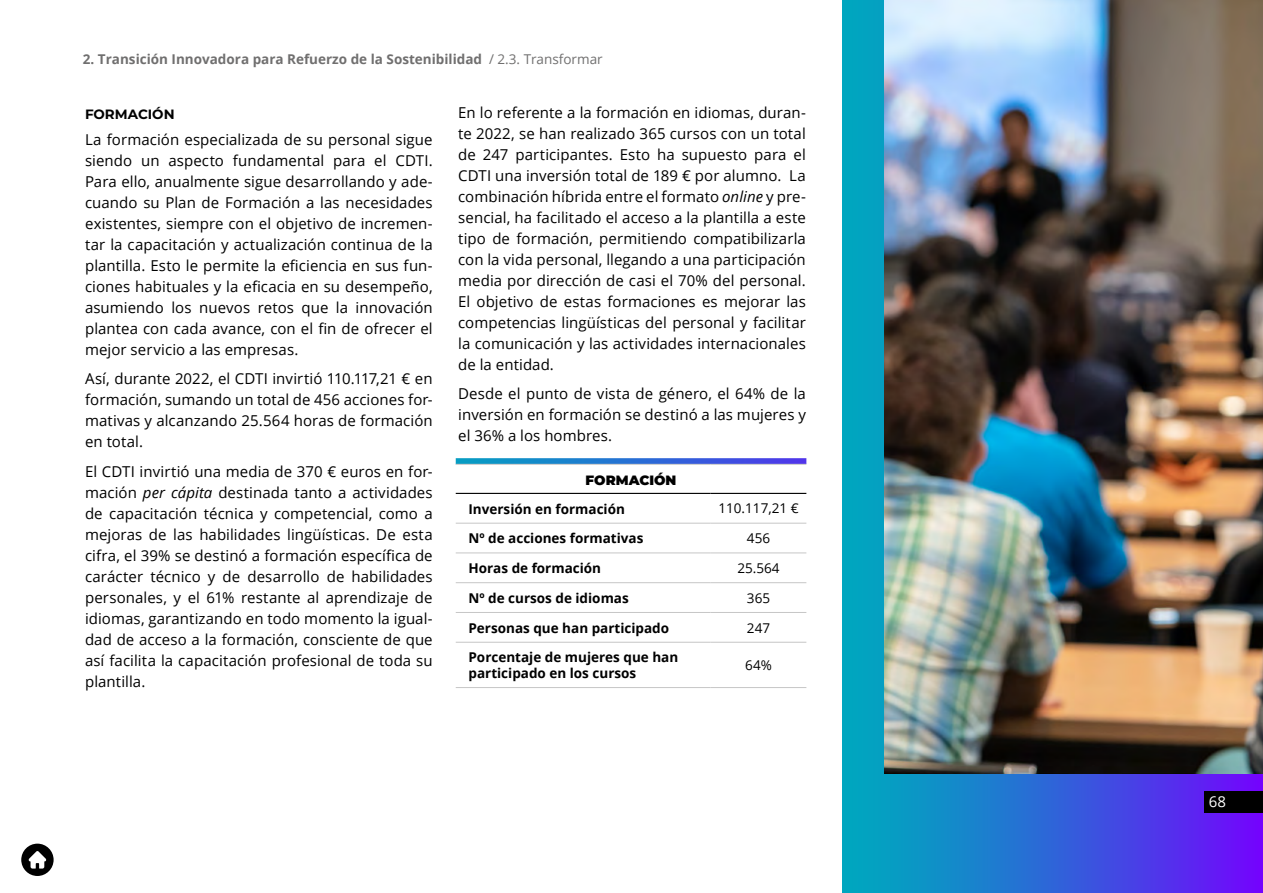
<style>
.page{position:relative;width:1263px;height:893px;background:#fff}
.page>*{position:absolute;margin:0;border:0;box-sizing:border-box;transform-origin:0 0}
.t1{font:15px/21px "Open Sans";letter-spacing:.005em;color:#000;text-align:justify}
.t2{font:15px "Open Sans";color:#fff}
.t3{font:700 13.5px/16.2px "Open Sans";color:#000}
.t4{font:700 13.5px "Open Sans";color:#706f6f}
.t5{font:13.5px "Open Sans";color:#000}
.t6{font:700 13.5px "Montserrat";color:#000}
.t7{font:900 13.5px "Montserrat";color:#000}
.s1{font-weight:400}
.s2{font-style:italic}
</style>
<div class="page">
<div style="left:843px;top:0;width:420px;height:893px;background:linear-gradient(to right,#00b4bb,#6d0bf8)"></div>
<div style="left:1205px;top:791px;width:58px;height:21px;background:#000"></div>
<img style="left:884px;top:0;width:379px;height:773px">
<svg style="left:456px;top:458px;width:350px;height:6px;background:#3374d5"></svg>
<svg style="left:456px;top:522px;width:350px;height:120px"></svg>
<hr style="left:456px;top:464px;width:255px;height:1px;background:#c6c6c6">
<hr style="left:711px;top:464px;width:95px;height:1px;background:#c6c6c6">
<hr style="left:456px;top:523px;width:255px;height:1px;background:#c6c6c6">
<hr style="left:711px;top:523px;width:95px;height:1px;background:#c6c6c6">
<hr style="left:456px;top:553px;width:255px;height:1px;background:#c6c6c6">
<hr style="left:711px;top:553px;width:95px;height:1px;background:#c6c6c6">
<hr style="left:456px;top:582px;width:255px;height:1px;background:#c6c6c6">
<hr style="left:711px;top:582px;width:95px;height:1px;background:#c6c6c6">
<hr style="left:456px;top:612px;width:255px;height:1px;background:#c6c6c6">
<hr style="left:711px;top:612px;width:95px;height:1px;background:#c6c6c6">
<hr style="left:456px;top:642px;width:255px;height:1px;background:#c6c6c6">
<hr style="left:711px;top:642px;width:95px;height:1px;background:#c6c6c6">
<hr style="left:456px;top:493px;width:255px;height:1px;background:#000">
<hr style="left:711px;top:493px;width:95px;height:1px;background:#000">
<hr style="left:456px;top:687px;width:255px;height:1px;background:#c6c6c6">
<hr style="left:711px;top:687px;width:95px;height:1px;background:#c6c6c6">
<div style="left:21px;top:844px;width:33px;height:32px;background:#000;border-radius:50%"></div>
<svg style="left:29px;top:851px;width:17px;height:17px"></svg>
<p class="t4" style="left:83px;top:50px;width:521px">2. Transición Innovadora para Refuerzo de la Sostenibilidad <span class="s1">/ 2.3. Transformar</span></p>
<p class="t6" style="left:85px;top:105px;width:91px">FORMACIÓN</p>
<p class="t1" style="left:85px;top:128px;width:349px">La formación especializada de su personal sigue siendo un aspecto fundamental para el CDTI.<br>Para ello, anualmente sigue desarrollando y ade&shy;cuando su Plan de Formación a las necesidades existentes, siempre con el objetivo de incremen&shy;tar la capacitación y actualización continua de la plantilla. Esto le permite la eficiencia en sus fun&shy;ciones habituales y la eficacia en su desempeño, asumiendo los nuevos retos que la innovación plantea con cada avance, con el fin de ofrecer el mejor servicio a las empresas.</p>
<p class="t1" style="left:85px;top:368px;width:349px">Así, durante 2022, el CDTI invirtió 110.117,21 € en formación, sumando un total de 456 acciones for&shy;mativas y alcanzando 25.564 horas de formación en total.</p>
<p class="t1" style="left:85px;top:460px;width:349px">El CDTI invirtió una media de 370 € euros en for&shy;mación <span class="s2">per cápita</span> destinada tanto a actividades de capacitación técnica y competencial, como a mejoras de las habilidades lingüísticas. De esta cifra, el 39% se destinó a formación específica de carácter técnico y de desarrollo de habilidades personales, y el 61% restante al aprendizaje de idiomas, garantizando en todo momento la igual&shy;dad de acceso a la formación, consciente de que así facilita la capacitación profesional de toda su plantilla.</p>
<p class="t1" style="left:458px;top:101px;width:349px">En lo referente a la formación en idiomas, duran&shy;te 2022, se han realizado 365 cursos con un total de 247 participantes. Esto ha supuesto para el CDTI una inversión total de 189 € por alumno. La combinación híbrida entre el formato <span class="s2">online</span> y pre&shy;sencial, ha facilitado el acceso a la plantilla a este tipo de formación, permitiendo compatibilizarla con la vida personal, llegando a una participación media por dirección de casi el 70% del personal.<br>El objetivo de estas formaciones es mejorar las competencias lingüísticas del personal y facilitar la comunicación y las actividades internacionales de la entidad.</p>
<p class="t1" style="left:458px;top:383px;width:349px">Desde el punto de vista de género, el 64% de la inversión en formación se destinó a las mujeres y el 36% a los hombres.</p>
<p class="t7" style="left:586px;top:470px;width:92px">FORMACIÓN</p>
<p class="t3" style="left:468px;top:500px;width:158px">Inversión en formación</p>
<p class="t5" style="left:718px;top:499px;width:82px">110.117,21 €</p>
<p class="t3" style="left:468px;top:530px;width:176px">Nº de acciones formativas</p>
<p class="t5" style="left:747px;top:529px;width:25px">456</p>
<p class="t3" style="left:468px;top:560px;width:134px">Horas de formación</p>
<p class="t5" style="left:737px;top:559px;width:44px">25.564</p>
<p class="t3" style="left:468px;top:589px;width:162px">Nº de cursos de idiomas</p>
<p class="t5" style="left:747px;top:589px;width:25px">365</p>
<p class="t3" style="left:468px;top:619px;width:202px">Personas que han participado</p>
<p class="t5" style="left:747px;top:618px;width:25px">247</p>
<p class="t3" style="left:468px;top:649px;width:211px">Porcentaje de mujeres que han participado en los cursos</p>
<p class="t5" style="left:745px;top:656px;width:28px">64%</p>
<p class="t2" style="left:1209px;top:791px;width:19px">68</p>
</div>
